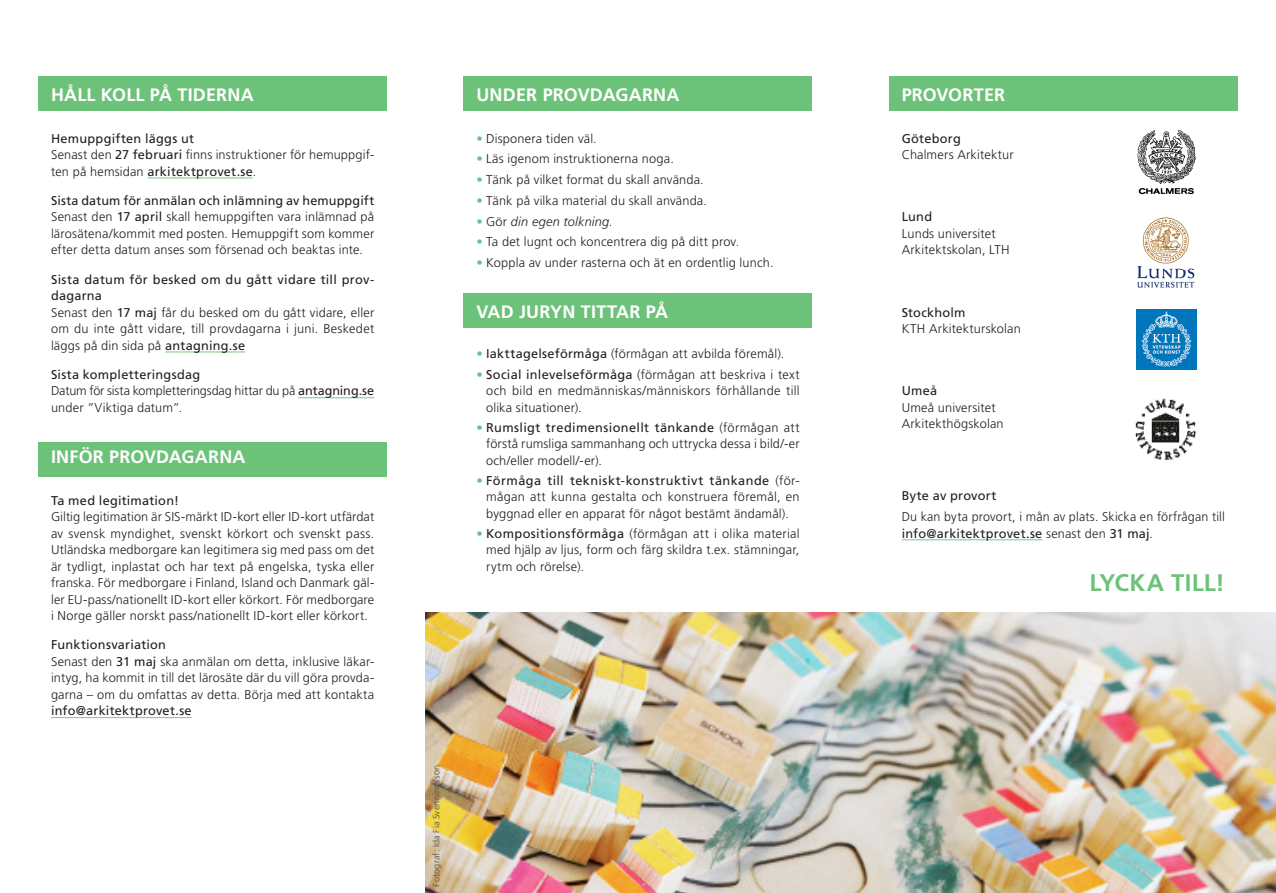
<style>
.page{position:relative;width:1276px;height:893px;background:#fff}
.page>*{position:absolute;margin:0;border:0;box-sizing:border-box;transform-origin:0 0}
.Svart_Brödtext_utan{font:700 24px "Frutiger LT Std";letter-spacing:.01em;color:#6dc279}
.Huvudrubrik__mot_grö{font:700 18px "Frutiger LT Std";letter-spacing:.01em;color:#fff}
.Brödtext{font:300 12.75px/16.5px "Frutiger LT Std";letter-spacing:.015em;color:#231f20;text-align:justify}
.Svart_Brödtext_utan-2{font:300 12.75px/16.5px "Frutiger LT Std";letter-spacing:.01em;color:#231f20}
.Rubrik_gemener{font:12.75px/16.5px "Frutiger LT Std";letter-spacing:.02em;color:#231f20}
.Svart_Brödtext_utan-3{font:12.75px "Frutiger LT Std";letter-spacing:.01em;color:#231f20}
.t1{font:italic 300 12.75px "Frutiger LT Std";letter-spacing:.015em;color:#231f20}
.Brödtext-2{font:300 9px "Frutiger LT Std";letter-spacing:.025em;color:#4c4b43}
.s1{font-weight:400}
.s2{color:#6dc279}
.s3{font-style:normal;color:#6dc279}
.s4{font-style:normal}
.s5{font-weight:400;color:#6dc279}
</style>
<div class="page">
<div style="left:463px;top:77px;width:349px;height:34px;background:#6dc279"></div>
<div style="left:38px;top:77px;width:349px;height:34px;background:#6dc279"></div>
<div style="left:463px;top:293px;width:349px;height:34px;background:#6dc279"></div>
<div style="left:38px;top:442px;width:349px;height:34px;background:#6dc279"></div>
<div style="left:889px;top:77px;width:348px;height:34px;background:#6dc279"></div>
<hr style="left:901px;top:539px;width:141px;height:1px;background:#8ccb92">
<hr style="left:147px;top:177px;width:106px;height:1px;background:#8ccb92">
<hr style="left:165px;top:351px;width:80px;height:2px;background:#8ccb92">
<hr style="left:298px;top:397px;width:76px;height:1px;background:#8ccb92">
<hr style="left:51px;top:717px;width:141px;height:1px;background:#8ccb92">
<img style="left:1136px;top:309px;width:60px;height:60px">
<img style="left:425px;top:612px;width:851px;height:281px">
<img style="left:1137px;top:217px;width:58px;height:71px">
<img style="left:1135px;top:398px;width:62px;height:62px">
<img style="left:1137px;top:130px;width:59px;height:65px">
<p class="Huvudrubrik__mot_grö" style="left:51px;top:84px;width:204px">HÅLL KOLL PÅ TIDERNA</p>
<p class="Rubrik_gemener" style="left:51px;top:130px;width:145px">Hemuppgiften läggs ut</p>
<p class="Brödtext" style="left:51px;top:147px;width:325px">Senast den <span class="s1">27 februari</span> finns instruktioner för hemuppgif&shy;ten på hemsidan <span class="s1">arkitektprovet.se</span>.</p>
<p class="Svart_Brödtext_utan-3" style="left:51px;top:193px;width:325px">Sista datum för anmälan och inlämning av hemuppgift</p>
<p class="Brödtext" style="left:51px;top:209px;width:325px">Senast den <span class="s1">17 april</span> skall hemuppgiften vara inlämnad på lärosätena/kommit med posten. Hemuppgift som kommer efter detta datum anses som försenad och beaktas inte.</p>
<p class="Rubrik_gemener" style="left:51px;top:271px;width:325px">Sista datum för besked om du gått vidare till prov&shy;dagarna</p>
<p class="Svart_Brödtext_utan-2" style="left:51px;top:304px;width:325px;text-align:justify">Senast den <span class="s1">17 maj</span> får du besked om du gått vidare, eller om du inte gått vidare, till provdagarna i juni. Beskedet läggs på din sida på <span class="s1">antagning.se</span></p>
<p class="Rubrik_gemener" style="left:51px;top:366px;width:151px">Sista kompletteringsdag</p>
<p class="Svart_Brödtext_utan-2" style="left:51px;top:383px;width:325px">Datum för sista kompletteringsdag hittar du på <span class="s1">antagning.se </span>under ”Viktiga datum”.</p>
<p class="Huvudrubrik__mot_grö" style="left:51px;top:446px;width:196px">INFÖR PROVDAGARNA</p>
<p class="Rubrik_gemener" style="left:51px;top:492px;width:129px">Ta med legitimation!</p>
<p class="Brödtext" style="left:51px;top:509px;width:325px">Giltig legitimation är SIS-märkt ID-kort eller ID-kort utfärdat av svensk myndighet, svenskt körkort och svenskt pass.<br>Utländska medborgare kan legitimera sig med pass om det är tydligt, inplastat och har text på engelska, tyska eller franska. För medborgare i Finland, Island och Danmark gäl&shy;ler EU-pass/nationellt ID-kort eller körkort. För medborgare i Norge gäller norskt pass/nationellt ID-kort eller körkort.</p>
<p class="Rubrik_gemener" style="left:51px;top:637px;width:116px">Funktionsvariation</p>
<p class="Brödtext" style="left:51px;top:653px;width:325px">Senast den <span class="s1">31 maj</span> ska anmälan om detta, inklusive läkar&shy;intyg, ha kommit in till det lärosäte där du vill göra provda&shy;garna – om du omfattas av detta. Börja med att kontakta <span class="s1">info@arkitektprovet.se</span></p>
<p class="Huvudrubrik__mot_grö" style="left:476px;top:84px;width:205px">UNDER PROVDAGARNA</p>
<p class="Brödtext" style="left:476px;top:130px;width:122px"><span class="s2">•</span> Disponera tiden väl.</p>
<p class="Brödtext" style="left:476px;top:151px;width:199px"><span class="s2">•</span> Läs igenom instruktionerna noga.</p>
<p class="Brödtext" style="left:476px;top:172px;width:229px"><span class="s2">•</span> Tänk på vilket format du skall använda.</p>
<p class="Brödtext" style="left:476px;top:192px;width:232px"><span class="s2">•</span> Tänk på vilka material du skall använda.</p>
<p class="t1" style="left:476px;top:214px;width:138px"><span class="s3">•</span> <span class="s4">Gör</span> din egen tolkning<span class="s4">.</span></p>
<p class="Brödtext" style="left:476px;top:234px;width:264px"><span class="s2">•</span> Ta det lugnt och koncentrera dig på ditt prov.</p>
<p class="Brödtext" style="left:476px;top:255px;width:299px"><span class="s2">•</span> Koppla av under rasterna och ät en ordentlig lunch.</p>
<p class="Huvudrubrik__mot_grö" style="left:476px;top:301px;width:193px">VAD JURYN TITTAR PÅ</p>
<p class="Brödtext" style="left:476px;top:346px;width:309px"><span class="s5">•</span> <span class="s1">Iakttagelseförmåga</span> (förmågan att avbilda föremål).</p>
<p class="Brödtext" style="left:486px;top:366px;width:315px;text-indent:-10px"><span class="s5">•</span> <span class="s1">Social inlevelseförmåga</span> (förmågan att beskriva i text och bild en medmänniskas/människors förhållande till olika situationer).</p>
<p class="Brödtext" style="left:486px;top:419px;width:315px;text-indent:-10px"><span class="s5">•</span> <span class="s1">Rumsligt tredimensionellt tänkande</span> (förmågan att förstå rumsliga sammanhang och uttrycka dessa i bild/-er och/eller modell/-er).</p>
<p class="Brödtext" style="left:486px;top:472px;width:315px;text-indent:-10px"><span class="s5">•</span> <span class="s1">Förmåga till tekniskt-konstruktivt tänkande</span> (för&shy;mågan att kunna gestalta och konstruera föremål, en byggnad eller en apparat för något bestämt ändamål).</p>
<p class="Brödtext" style="left:486px;top:525px;width:315px;text-indent:-10px"><span class="s5">•</span> <span class="s1">Kompositionsförmåga</span> (förmågan att i olika material med hjälp av ljus, form och färg skildra t.ex. stämningar, rytm och rörelse).</p>
<p class="Brödtext-2" style="left:431px;top:887px;width:123px;rotate:-90deg">Fotograf: Ida Fia Svenningsson</p>
<p class="Huvudrubrik__mot_grö" style="left:901px;top:84px;width:105px">PROVORTER</p>
<p class="Rubrik_gemener" style="left:901px;top:130px;width:61px">Göteborg</p>
<p class="Brödtext" style="left:901px;top:147px;width:113px">Chalmers Arkitektur</p>
<p class="Rubrik_gemener" style="left:901px;top:209px;width:32px">Lund</p>
<p class="Brödtext" style="left:901px;top:225px;width:95px">Lunds universitet</p>
<p class="Brödtext" style="left:901px;top:242px;width:110px">Arkitektskolan, LTH</p>
<p class="Rubrik_gemener" style="left:901px;top:304px;width:65px">Stockholm</p>
<p class="Brödtext" style="left:901px;top:321px;width:121px">KTH Arkitekturskolan</p>
<p class="Rubrik_gemener" style="left:901px;top:383px;width:37px">Umeå</p>
<p class="Brödtext" style="left:901px;top:399px;width:95px">Umeå universitet</p>
<p class="Brödtext" style="left:901px;top:416px;width:103px">Arkitekthögskolan</p>
<p class="Rubrik_gemener" style="left:901px;top:488px;width:96px">Byte av provort</p>
<p class="Svart_Brödtext_utan-2" style="left:901px;top:509px;width:325px">Du kan byta provort, i mån av plats. Skicka en förfrågan till <span class="s1">info@arkitektprovet.se</span> senast den <span class="s1">31 maj</span>.</p>
<p class="Svart_Brödtext_utan" style="left:1089px;top:569px;width:137px">LYCKA TILL!</p>
</div>
